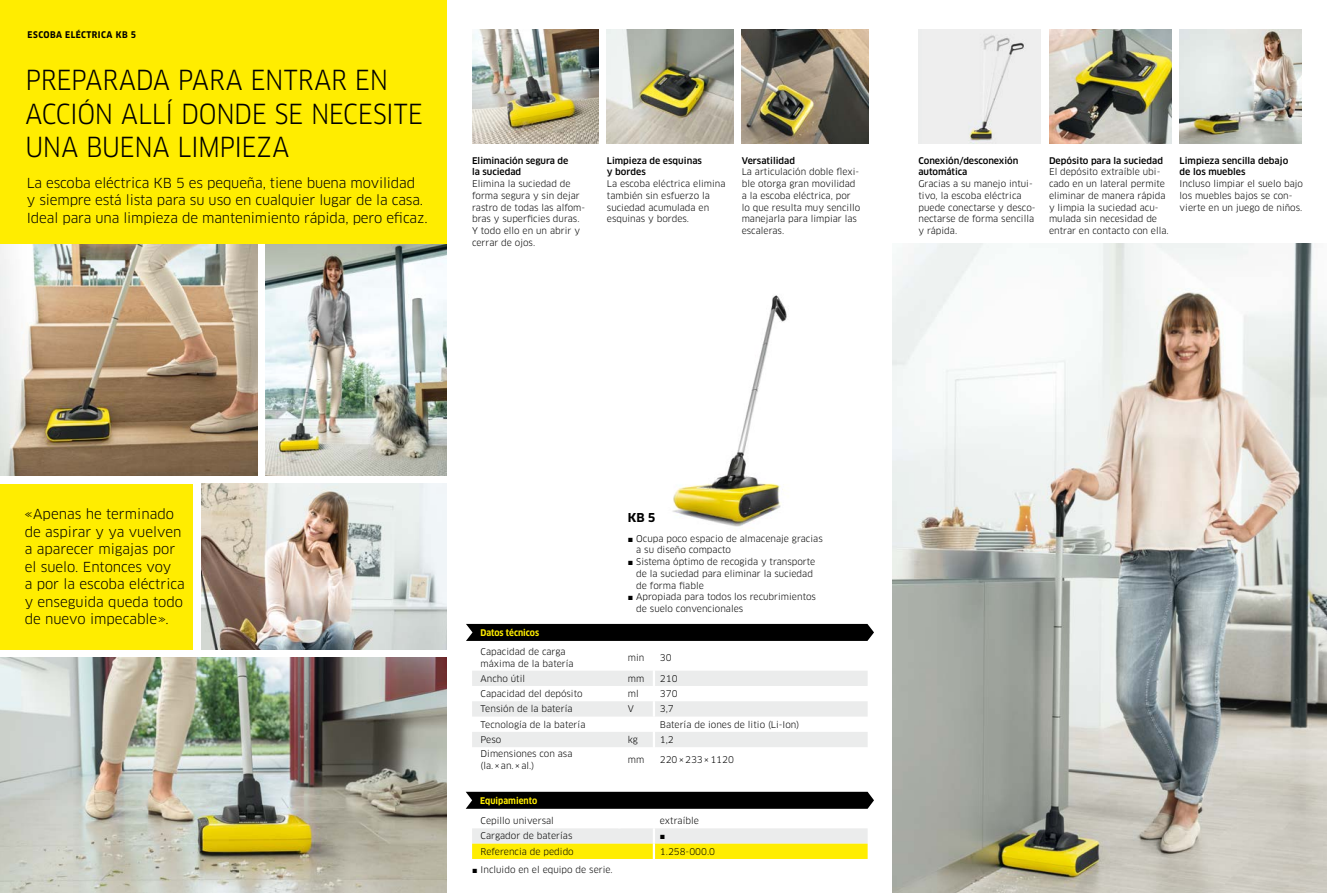
<style>
.page{position:relative;width:1327px;height:893px;background:#fff}
.page>*{position:absolute;margin:0;border:0;box-sizing:border-box;transform-origin:0 0}
.t1{font:27px/33.8px "Clan Pro Narr";letter-spacing:-.015em;color:#000}
.t2{font:13.5px/17.5px "Clan Pro";letter-spacing:-.01em;color:#000}
.t3{font:700 12px "Clan Pro";color:#000}
.t4{font:9px/11.7px "Clan Pro";color:#000}
.t5{font:500 9px/11.7px "Clan Pro";letter-spacing:-.005em;color:#000}
.t6{font:700 9px "Clan Pro Narr";color:#ffed00}
.t7{font:700 9px "Clan Pro Narr";letter-spacing:.05em;color:#000}
.t8{font:9px "Arial";color:#000}
.s1{font-family:"Arial"}
</style>
<div class="page">
<img style="left:266px;top:244px;width:180px;height:231px">
<img style="left:0;top:244px;width:257px;height:231px">
<img style="left:472px;top:30px;width:126px;height:114px">
<img style="left:742px;top:30px;width:126px;height:114px">
<img style="left:1179px;top:30px;width:122px;height:114px">
<div style="left:0;top:0;width:446px;height:244px;background:#ffed00"></div>
<img style="left:893px;top:244px;width:434px;height:649px">
<div style="left:0;top:484px;width:193px;height:165px;background:#ffed00"></div>
<img style="left:0;top:658px;width:446px;height:235px">
<img style="left:201px;top:484px;width:245px;height:165px">
<img style="left:607px;top:30px;width:126px;height:114px">
<img style="left:1049px;top:30px;width:122px;height:114px">
<div style="left:918px;top:30px;width:122px;height:114px;background:#eceded"></div>
<img style="left:969px;top:35px;width:55px;height:109px">
<img style="left:672px;top:295px;width:115px;height:232px">
<svg style="left:472px;top:671px;width:395px;height:76px"></svg>
<svg style="left:466px;top:624px;width:408px;height:17px;background:#040404"></svg>
<svg style="left:466px;top:792px;width:408px;height:67px"></svg>
<p class="t7" style="left:28px;top:29px;width:110px">ESCOBA ELÉCTRICA KB 5</p>
<h1 class="t1" style="left:26px;top:63px;width:399px">PREPARADA PARA ENTRAR EN<br>ACCIÓN ALLÍ DONDE SE NECESITE<br>UNA BUENA LIMPIEZA</h1>
<h2 class="t2" style="left:27px;top:174px;width:402px">La escoba eléctrica KB 5 es pequeña, tiene buena movilidad<br>y siempre está lista para su uso en cualquier lugar de la casa.<br>Ideal para una limpieza de mantenimiento rápida, pero eficaz.</h2>
<p class="t5" style="left:472px;top:155px;width:98px">Eliminación segura de la suciedad</p>
<p class="t4" style="left:472px;top:178px;width:115px">Elimina la suciedad de forma segura y sin dejar rastro de todas las alfom&shy;bras y superficies duras.<br>Y todo ello en un abrir y cerrar de ojos.</p>
<p class="t5" style="left:607px;top:155px;width:97px">Limpieza de esquinas y bordes</p>
<p class="t4" style="left:607px;top:178px;width:120px">La escoba eléctrica elimina también sin esfuerzo la suciedad acumulada en esquinas y bordes.</p>
<p class="t5" style="left:742px;top:155px;width:55px">Versatilidad</p>
<p class="t4" style="left:742px;top:166px;width:120px">La articulación doble flexi&shy;ble otorga gran movilidad a la escoba eléctrica, por lo que resulta muy sencillo manejarla para limpiar las escaleras.</p>
<p class="t5" style="left:918px;top:155px;width:101px">Conexión/desconexión automática</p>
<p class="t4" style="left:918px;top:178px;width:119px">Gracias a su manejo intui&shy;tivo, la escoba eléctrica puede conectarse y desco&shy;nectarse de forma sencilla y rápida.</p>
<p class="t5" style="left:1049px;top:155px;width:115px">Depósito para la suciedad</p>
<p class="t4" style="left:1049px;top:166px;width:121px">El depósito extraíble ubi&shy;cado en un lateral permite eliminar de manera rápida y limpia la suciedad acu&shy;mulada sin necesidad de entrar en contacto con ella.</p>
<p class="t5" style="left:1179px;top:155px;width:110px">Limpieza sencilla debajo de los muebles</p>
<p class="t4" style="left:1179px;top:178px;width:125px">Incluso limpiar el suelo bajo los muebles bajos se con&shy;vierte en un juego de niños.</p>
<h2 class="t2" style="left:25px;top:505px;width:162px">«Apenas he terminado de aspirar y ya vuelven a aparecer migajas por el suelo. Entonces voy<br>a por la escoba eléctrica y enseguida queda todo de nuevo impecable».</h2>
<p class="t6" style="left:480px;top:627px;width:60px">Datos técnicos</p>
<h3 class="t3" style="left:628px;top:511px;width:29px">KB 5</h3>
<p class="t4" style="left:636px;top:532px;width:188px;text-indent:-9px"><span class="s1">■</span> Ocupa poco espacio de almacenaje gracias a su diseño compacto</p>
<p class="t4" style="left:636px;top:556px;width:181px;text-indent:-9px"><span class="s1">■</span> Sistema óptimo de recogida y transporte de la suciedad para eliminar la suciedad de forma fiable</p>
<p class="t4" style="left:636px;top:591px;width:181px;text-indent:-9px"><span class="s1">■</span> Apropiada para todos los recubrimientos de suelo convencionales</p>
<p class="t4" style="left:480px;top:646px;width:95px">Capacidad de carga máxima de la batería</p>
<p class="t4" style="left:628px;top:652px;width:18px">min</p>
<p class="t4" style="left:660px;top:652px;width:13px">30</p>
<p class="t4" style="left:480px;top:672px;width:46px">Ancho útil</p>
<p class="t4" style="left:628px;top:672px;width:18px">mm</p>
<p class="t4" style="left:660px;top:672px;width:19px">210</p>
<p class="t4" style="left:480px;top:688px;width:104px">Capacidad del depósito</p>
<p class="t4" style="left:628px;top:688px;width:12px">ml</p>
<p class="t4" style="left:660px;top:688px;width:19px">370</p>
<p class="t4" style="left:480px;top:703px;width:93px">Tensión de la batería</p>
<p class="t4" style="left:628px;top:703px;width:8px">V</p>
<p class="t4" style="left:660px;top:703px;width:15px">3,7</p>
<p class="t4" style="left:480px;top:718px;width:106px">Tecnología de la batería</p>
<p class="t4" style="left:660px;top:718px;width:141px">Batería de iones de litio (Li-Ion)</p>
<p class="t4" style="left:480px;top:734px;width:22px">Peso</p>
<p class="t4" style="left:628px;top:734px;width:12px">kg</p>
<p class="t4" style="left:660px;top:734px;width:15px">1,2</p>
<p class="t4" style="left:480px;top:748px;width:93px">Dimensiones con asa (la.×an.×al.)</p>
<p class="t4" style="left:628px;top:754px;width:18px">mm</p>
<p class="t4" style="left:660px;top:754px;width:76px">220×233×1120</p>
<p class="t6" style="left:480px;top:795px;width:58px">Equipamiento</p>
<p class="t4" style="left:480px;top:815px;width:75px">Cepillo universal</p>
<p class="t4" style="left:660px;top:815px;width:40px">extraíble</p>
<p class="t4" style="left:480px;top:830px;width:93px">Cargador de baterías</p>
<p class="t8" style="left:660px;top:830px;width:7px">■</p>
<p class="t4" style="left:480px;top:845px;width:95px">Referencia de pedido</p>
<p class="t4" style="left:660px;top:845px;width:57px">1.258-000.0</p>
<p class="t4" style="left:472px;top:864px;width:142px"><span class="s1">■</span> Incluido en el equipo de serie.</p>
</div>
